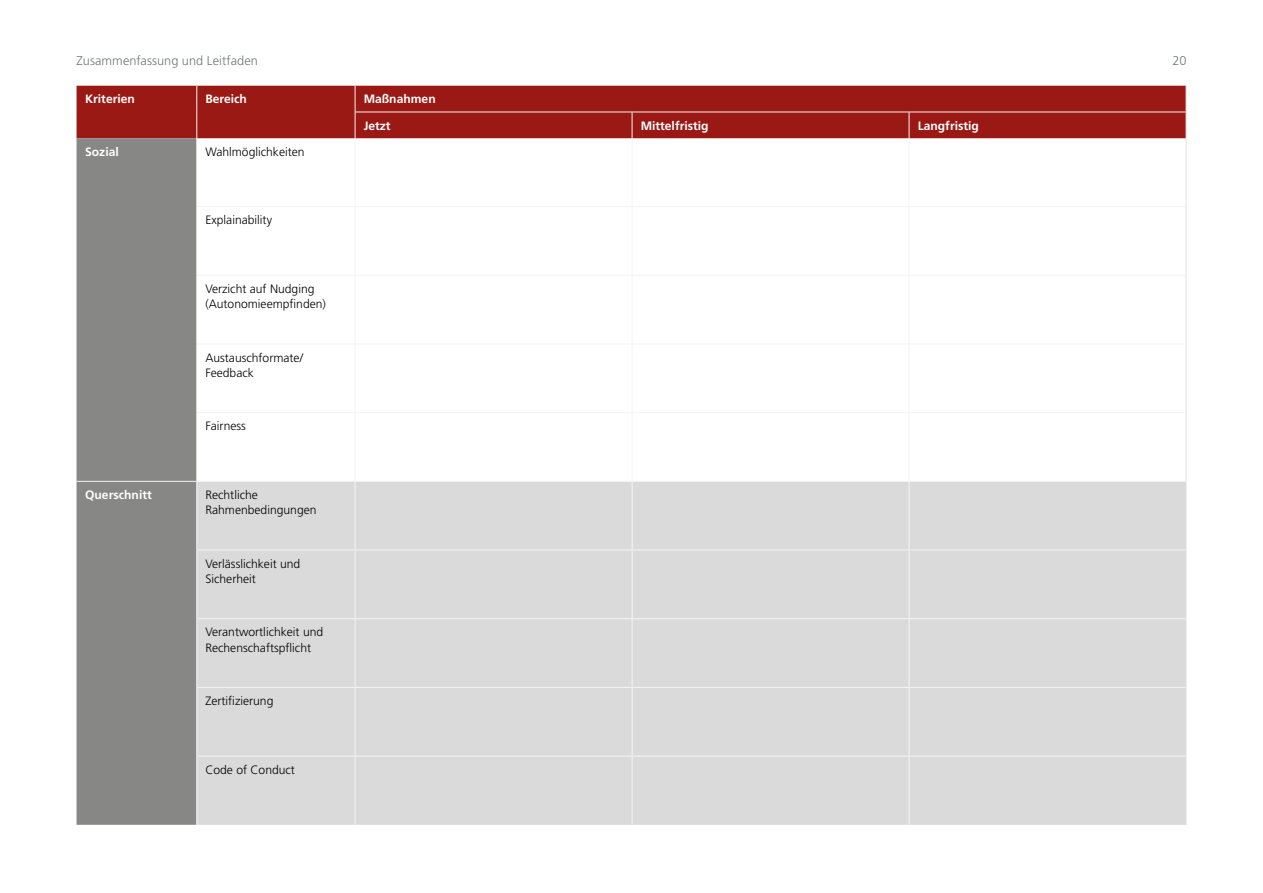
<style>
.page{position:relative;width:1263px;height:893px;background:#fff}
.page>*{position:absolute;margin:0;border:0;box-sizing:border-box;transform-origin:0 0}
.t1{font:300 12.75px "Frutiger";letter-spacing:.005em;color:#71777a}
.t2{font:300 12.15px/15.1px "Frutiger";color:#000}
.t3{font:700 12.15px/26.2px "Frutiger";color:#fff}
</style>
<div class="page">
<div style="left:77px;top:86px;width:1109px;height:52px;background:#9a1915"></div>
<div style="left:77px;top:138px;width:119px;height:687px;background:#878786"></div>
<div style="left:197px;top:482px;width:989px;height:343px;background:#dadada"></div>
<svg style="left:196px;top:86px;width:1px;height:52px"></svg>
<hr style="left:355px;top:112px;width:277px;height:1px;background:#f4f4f4">
<svg style="left:355px;top:86px;width:1px;height:52px"></svg>
<hr style="left:632px;top:112px;width:277px;height:1px;background:#f4f4f4">
<svg style="left:632px;top:112px;width:1px;height:26px"></svg>
<hr style="left:909px;top:112px;width:277px;height:1px;background:#f4f4f4">
<svg style="left:909px;top:112px;width:1px;height:26px"></svg>
<hr style="left:196px;top:138px;width:1px;height:68px;background:#f4f4f4">
<hr style="left:355px;top:138px;width:1px;height:68px;background:#f4f4f4">
<hr style="left:632px;top:138px;width:1px;height:68px;background:#f4f4f4">
<hr style="left:909px;top:138px;width:1px;height:68px;background:#f4f4f4">
<hr style="left:196px;top:206px;width:159px;height:1px;background:#f4f4f4">
<hr style="left:196px;top:207px;width:1px;height:68px;background:#f4f4f4">
<hr style="left:355px;top:206px;width:277px;height:1px;background:#f4f4f4">
<hr style="left:355px;top:207px;width:1px;height:68px;background:#f4f4f4">
<hr style="left:632px;top:206px;width:277px;height:1px;background:#f4f4f4">
<hr style="left:632px;top:207px;width:1px;height:68px;background:#f4f4f4">
<hr style="left:909px;top:206px;width:277px;height:1px;background:#f4f4f4">
<hr style="left:909px;top:207px;width:1px;height:68px;background:#f4f4f4">
<hr style="left:196px;top:275px;width:159px;height:1px;background:#f4f4f4">
<hr style="left:196px;top:276px;width:1px;height:68px;background:#f4f4f4">
<hr style="left:355px;top:275px;width:277px;height:1px;background:#f4f4f4">
<hr style="left:355px;top:276px;width:1px;height:68px;background:#f4f4f4">
<hr style="left:632px;top:275px;width:277px;height:1px;background:#f4f4f4">
<hr style="left:632px;top:276px;width:1px;height:68px;background:#f4f4f4">
<hr style="left:909px;top:275px;width:277px;height:1px;background:#f4f4f4">
<hr style="left:909px;top:276px;width:1px;height:68px;background:#f4f4f4">
<hr style="left:196px;top:344px;width:159px;height:1px;background:#f4f4f4">
<hr style="left:196px;top:344px;width:1px;height:68px;background:#f4f4f4">
<hr style="left:355px;top:344px;width:277px;height:1px;background:#f4f4f4">
<hr style="left:355px;top:344px;width:1px;height:68px;background:#f4f4f4">
<hr style="left:632px;top:344px;width:277px;height:1px;background:#f4f4f4">
<hr style="left:632px;top:344px;width:1px;height:68px;background:#f4f4f4">
<hr style="left:909px;top:344px;width:277px;height:1px;background:#f4f4f4">
<hr style="left:909px;top:344px;width:1px;height:68px;background:#f4f4f4">
<hr style="left:196px;top:412px;width:159px;height:1px;background:#f4f4f4">
<hr style="left:196px;top:413px;width:1px;height:68px;background:#f4f4f4">
<hr style="left:355px;top:412px;width:277px;height:1px;background:#f4f4f4">
<hr style="left:355px;top:413px;width:1px;height:68px;background:#f4f4f4">
<hr style="left:632px;top:412px;width:277px;height:1px;background:#f4f4f4">
<hr style="left:632px;top:413px;width:1px;height:68px;background:#f4f4f4">
<hr style="left:909px;top:412px;width:277px;height:1px;background:#f4f4f4">
<hr style="left:909px;top:413px;width:1px;height:68px;background:#f4f4f4">
<hr style="left:77px;top:481px;width:120px;height:1px;background:#f4f4f4">
<hr style="left:197px;top:481px;width:158px;height:1px;background:#f4f4f4">
<hr style="left:196px;top:482px;width:1px;height:68px;background:#f4f4f4">
<hr style="left:355px;top:481px;width:277px;height:1px;background:#f4f4f4">
<hr style="left:355px;top:482px;width:1px;height:68px;background:#f4f4f4">
<hr style="left:632px;top:481px;width:277px;height:1px;background:#f4f4f4">
<hr style="left:632px;top:482px;width:1px;height:68px;background:#f4f4f4">
<hr style="left:909px;top:481px;width:277px;height:1px;background:#f4f4f4">
<hr style="left:909px;top:482px;width:1px;height:68px;background:#f4f4f4">
<hr style="left:196px;top:550px;width:159px;height:1px;background:#f4f4f4">
<hr style="left:196px;top:550px;width:1px;height:68px;background:#f4f4f4">
<hr style="left:355px;top:550px;width:277px;height:1px;background:#f4f4f4">
<hr style="left:355px;top:550px;width:1px;height:68px;background:#f4f4f4">
<hr style="left:632px;top:550px;width:277px;height:1px;background:#f4f4f4">
<hr style="left:632px;top:550px;width:1px;height:68px;background:#f4f4f4">
<hr style="left:909px;top:550px;width:277px;height:1px;background:#f4f4f4">
<hr style="left:909px;top:550px;width:1px;height:68px;background:#f4f4f4">
<hr style="left:196px;top:618px;width:159px;height:1px;background:#f4f4f4">
<hr style="left:196px;top:619px;width:1px;height:68px;background:#f4f4f4">
<hr style="left:355px;top:618px;width:277px;height:1px;background:#f4f4f4">
<hr style="left:355px;top:619px;width:1px;height:68px;background:#f4f4f4">
<hr style="left:632px;top:618px;width:277px;height:1px;background:#f4f4f4">
<hr style="left:632px;top:619px;width:1px;height:68px;background:#f4f4f4">
<hr style="left:909px;top:618px;width:277px;height:1px;background:#f4f4f4">
<hr style="left:909px;top:619px;width:1px;height:68px;background:#f4f4f4">
<hr style="left:196px;top:687px;width:159px;height:1px;background:#f4f4f4">
<hr style="left:196px;top:688px;width:1px;height:68px;background:#f4f4f4">
<hr style="left:355px;top:687px;width:277px;height:1px;background:#f4f4f4">
<hr style="left:355px;top:688px;width:1px;height:68px;background:#f4f4f4">
<hr style="left:632px;top:687px;width:277px;height:1px;background:#f4f4f4">
<hr style="left:632px;top:688px;width:1px;height:68px;background:#f4f4f4">
<hr style="left:909px;top:687px;width:277px;height:1px;background:#f4f4f4">
<hr style="left:909px;top:688px;width:1px;height:68px;background:#f4f4f4">
<hr style="left:196px;top:756px;width:159px;height:1px;background:#f4f4f4">
<hr style="left:196px;top:756px;width:1px;height:69px;background:#f4f4f4">
<hr style="left:355px;top:756px;width:277px;height:1px;background:#f4f4f4">
<hr style="left:355px;top:756px;width:1px;height:69px;background:#f4f4f4">
<hr style="left:632px;top:756px;width:277px;height:1px;background:#f4f4f4">
<hr style="left:632px;top:756px;width:1px;height:69px;background:#f4f4f4">
<hr style="left:909px;top:756px;width:277px;height:1px;background:#f4f4f4">
<hr style="left:909px;top:756px;width:1px;height:69px;background:#f4f4f4">
<svg style="left:1186px;top:86px;width:1px;height:52px"></svg>
<hr style="left:1186px;top:138px;width:1px;height:69px;background:#e3e3e3">
<hr style="left:1186px;top:207px;width:1px;height:68px;background:#e3e3e3">
<hr style="left:1186px;top:275px;width:1px;height:69px;background:#e3e3e3">
<hr style="left:1186px;top:344px;width:1px;height:69px;background:#e3e3e3">
<hr style="left:1186px;top:413px;width:1px;height:68px;background:#e3e3e3">
<hr style="left:1186px;top:481px;width:1px;height:69px;background:#e3e3e3">
<hr style="left:1186px;top:550px;width:1px;height:69px;background:#e3e3e3">
<hr style="left:1186px;top:619px;width:1px;height:68px;background:#e3e3e3">
<hr style="left:1186px;top:687px;width:1px;height:69px;background:#e3e3e3">
<hr style="left:1186px;top:756px;width:1px;height:69px;background:#e3e3e3">
<p class="t1" style="left:77px;top:54px;width:183px">Zusammenfassung und Leitfaden</p>
<p class="t1" style="left:1172px;top:54px;width:16px">20</p>
<p class="t3" style="left:85px;top:86px;width:51px">Kriterien</p>
<p class="t3" style="left:205px;top:86px;width:43px">Bereich</p>
<p class="t3" style="left:364px;top:86px;width:74px">Maßnahmen<br>Jetzt</p>
<p class="t3" style="left:641px;top:112px;width:70px">Mittelfristig</p>
<p class="t3" style="left:918px;top:112px;width:63px">Langfristig</p>
<p class="t3" style="left:85px;top:138px;width:35px">Sozial</p>
<p class="t2" style="left:205px;top:144px;width:101px">Wahlmöglichkeiten</p>
<p class="t2" style="left:205px;top:213px;width:68px">Explainability</p>
<p class="t2" style="left:205px;top:281px;width:122px">Verzicht auf Nudging (Autonomieempfinden)</p>
<p class="t2" style="left:205px;top:350px;width:99px">Austauschformate/<br>Feedback</p>
<p class="t2" style="left:205px;top:419px;width:42px">Fairness</p>
<p class="t3" style="left:85px;top:482px;width:68px">Querschnitt</p>
<p class="t2" style="left:205px;top:487px;width:113px">Rechtliche<br>Rahmenbedingungen</p>
<p class="t2" style="left:205px;top:556px;width:96px">Verlässlichkeit und<br>Sicherheit</p>
<p class="t2" style="left:205px;top:625px;width:119px">Verantwortlichkeit und<br>Rechenschaftspflicht</p>
<p class="t2" style="left:205px;top:693px;width:69px">Zertifizierung</p>
<p class="t2" style="left:205px;top:762px;width:91px">Code of Conduct</p>
</div>
